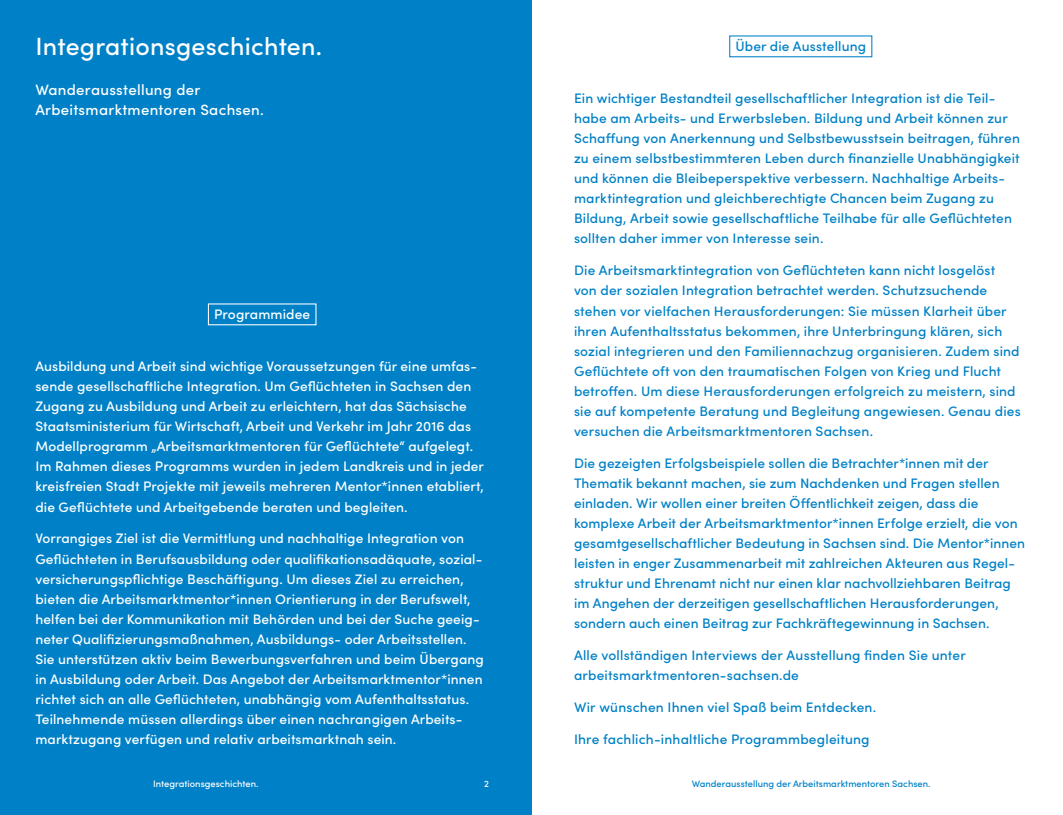
<style>
.page{position:relative;width:1063px;height:815px;background:#fff}
.page>*{position:absolute;margin:0;border:0;box-sizing:border-box;transform-origin:0 0}
.t1{font:500 25px "Sofia Pro";letter-spacing:.01em;color:#fff}
.t2{font:500 15px/20px "Sofia Pro";letter-spacing:.02em;color:#fff}
.t3{font:500 13.75px/20px "Sofia Pro";letter-spacing:.01em;color:#0081c7}
.t4{font:500 13.75px/20px "Sofia Pro";letter-spacing:.005em;color:#fff}
.t5{font:500 9.38px "Sofia Pro";color:#0081c7}
.t6{font:500 9.38px "Sofia Pro";color:#fff}
</style>
<div class="page">
<div style="left:0;top:0;width:531px;height:815px;background:#0081c7"></div>
<h1 class="t1" style="left:35px;top:28px;width:288px">Integrationsgeschichten.</h1>
<p class="t2" style="left:35px;top:79px;width:230px">Wanderausstellung der<br>Arbeitsmarktmentoren Sachsen.</p>
<p class="t4" style="left:214px;top:304px;width:98px">Programmidee</p>
<p class="t4" style="left:35px;top:356px;width:450px">Ausbildung und Arbeit sind wichtige Voraussetzungen für eine umfas&shy;sende gesellschaftliche Integration. Um Geflüchteten in Sachsen den Zugang zu Ausbildung und Arbeit zu erleichtern, hat das Sächsische Staatsministerium für Wirtschaft, Arbeit und Verkehr im Jahr 2016 das Modellprogramm „Arbeitsmarktmentoren für Geflüchtete“ aufgelegt.<br>Im Rahmen dieses Programms wurden in jedem Landkreis und in jeder kreisfreien Stadt Projekte mit jeweils mehreren Mentor*innen etabliert, die Geflüchtete und Arbeitgebende beraten und begleiten.</p>
<p class="t4" style="left:35px;top:528px;width:450px">Vorrangiges Ziel ist die Vermittlung und nachhaltige Integration von Geflüchteten in Berufsausbildung oder qualifikationsadäquate, sozial&shy;versicherungspflichtige Beschäftigung. Um dieses Ziel zu erreichen, bieten die Arbeitsmarktmentor*innen Orientierung in der Berufswelt, helfen bei der Kommunikation mit Behörden und bei der Suche geeig&shy;neter Qualifizierungsmaßnahmen, Ausbildungs- oder Arbeitsstellen.<br>Sie unterstützen aktiv beim Bewerbungsverfahren und beim Übergang in Ausbildung oder Arbeit. Das Angebot der Arbeitsmarktmentor*innen richtet sich an alle Geflüchteten, unabhängig vom Aufenthaltsstatus.<br>Teilnehmende müssen allerdings über einen nachrangigen Arbeits&shy;marktzugang verfügen und relativ arbeitsmarktnah sein.</p>
<p class="t6" style="left:153px;top:776px;width:107px">Integrationsgeschichten.</p>
<p class="t6" style="left:484px;top:776px;width:6px">2</p>
<p class="t3" style="left:735px;top:36px;width:132px">Über die Ausstellung</p>
<p class="t3" style="left:574px;top:88px;width:447px">Ein wichtiger Bestandteil gesellschaftlicher Integration ist die Teil&shy;habe am Arbeits- und Erwerbsleben. Bildung und Arbeit können zur Schaffung von Anerkennung und Selbstbewusstsein beitragen, führen zu einem selbstbestimmteren Leben durch finanzielle Unabhängigkeit und können die Bleibeperspektive verbessern. Nachhaltige Arbeits&shy;marktintegration und gleichberechtigte Chancen beim Zugang zu Bildung, Arbeit sowie gesellschaftliche Teilhabe für alle Geflüchteten sollten daher immer von Interesse sein.</p>
<p class="t3" style="left:574px;top:260px;width:448px">Die Arbeitsmarktintegration von Geflüchteten kann nicht losgelöst von der sozialen Integration betrachtet werden. Schutzsuchende stehen vor vielfachen Herausforderungen: Sie müssen Klarheit über ihren Aufenthaltsstatus bekommen, ihre Unterbringung klären, sich sozial integrieren und den Familiennachzug organisieren. Zudem sind Geflüchtete oft von den traumatischen Folgen von Krieg und Flucht betroffen. Um diese Herausforderungen erfolgreich zu meistern, sind sie auf kompetente Beratung und Begleitung angewiesen. Genau dies versuchen die Arbeitsmarktmentoren Sachsen.</p>
<p class="t3" style="left:574px;top:452px;width:453px">Die gezeigten Erfolgsbeispiele sollen die Betrachter*innen mit der Thematik bekannt machen, sie zum Nachdenken und Fragen stellen einladen. Wir wollen einer breiten Öffentlichkeit zeigen, dass die komplexe Arbeit der Arbeitsmarktmentor*innen Erfolge erzielt, die von gesamtgesellschaftlicher Bedeutung in Sachsen sind. Die Mentor*innen leisten in enger Zusammenarbeit mit zahlreichen Akteuren aus Regel&shy;struktur und Ehrenamt nicht nur einen klar nachvollziehbaren Beitrag im Angehen der derzeitigen gesellschaftlichen Herausforderungen, sondern auch einen Beitrag zur Fachkräftegewinnung in Sachsen.</p>
<p class="t3" style="left:574px;top:644px;width:393px">Alle vollständigen Interviews der Ausstellung finden Sie unter arbeitsmarktmentoren-sachsen.de</p>
<p class="t3" style="left:574px;top:696px;width:304px">Wir wünschen Ihnen viel Spaß beim Entdecken.</p>
<p class="t3" style="left:574px;top:728px;width:297px">Ihre fachlich-inhaltliche Programmbegleitung</p>
<p class="t5" style="left:692px;top:776px;width:240px">Wanderausstellung der Arbeitsmarktmentoren Sachsen.</p>
</div>
